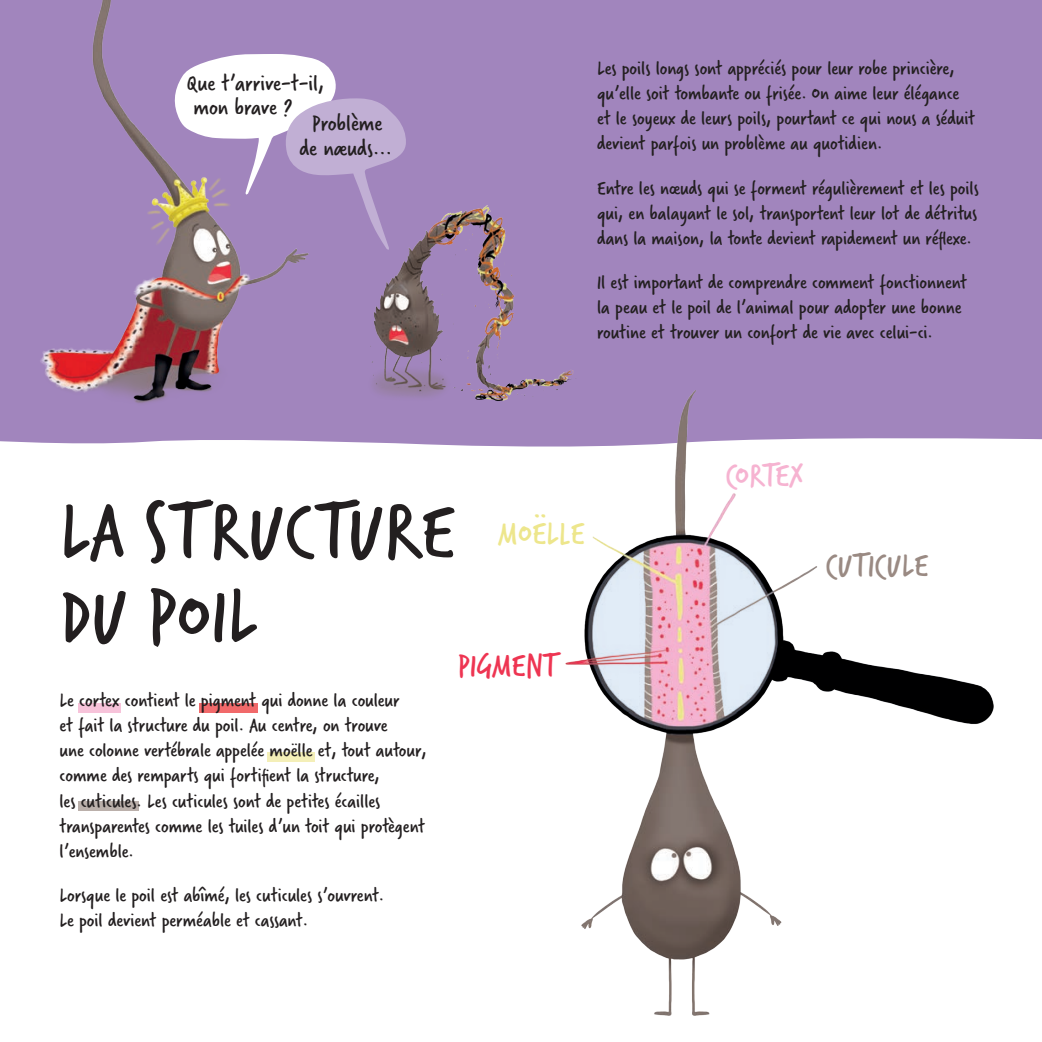
<style>
.page{position:relative;width:1042px;height:1042px;background:#fff}
.page>*{position:absolute;margin:0;border:0;box-sizing:border-box;transform-origin:0 0}
.t1{font:84px "Verveine";color:#231f20}
.t2{font:34.65px "Verveine";color:#9a8a83}
.t3{font:34.65px "Verveine";color:#ee3552}
.t4{font:34.65px "Verveine";letter-spacing:-.09em;color:#f6b3d1}
.t5{font:34.65px "Verveine";color:#ede68c}
.t6{font:24.5px "Verveine";color:#231f20}
.t7{font:21px/25.2px "Verveine";color:#231f20}
</style>
<div class="page">
<hr style="left:1041px;top:0;width:1px;height:1042px;background:#a185bd">
<div style="left:0;top:0;width:1042px;height:450px;background:#a185bd"></div>
<img style="left:40px;top:0;width:541px;height:410px">
<img style="left:566px;top:391px;width:428px;height:624px">
<svg style="left:172px;top:54px;width:234px;height:196px"></svg>
<div style="left:267px;top:752px;width:48px;height:10px;background:#f4efb8"></div>
<div style="left:78px;top:801px;width:61px;height:10px;background:#bbb0ab"></div>
<div style="left:78px;top:703px;width:43px;height:10px;background:#f7c3da"></div>
<div style="left:199px;top:703px;width:59px;height:10px;background:#f1696a"></div>
<p class="t6" style="left:187px;top:66px;width:138px">Que t’arrive-t-il,</p>
<p class="t6" style="left:193px;top:90px;width:100px">mon brave ?</p>
<p class="t6" style="left:312px;top:106px;width:72px">Problème</p>
<p class="t6" style="left:300px;top:131px;width:94px">de næuds...</p>
<p class="t7" style="left:597px;top:55px;width:379px">Les poils longs sont appréciés pour leur robe princière, qu’elle soit tombante ou frisée. On aime leur élégance et le soyeux de leurs poils, pourtant ce qui nous a séduit devient parfois un problème au quotidien.</p>
<p class="t7" style="left:597px;top:175px;width:383px;text-align:justify">Entre les nœuds qui se forment régulièrement et les poils qui, en balayant le sol, transportent leur lot de détritus dans la maison, la tonte devient rapidement un réflexe.</p>
<p class="t7" style="left:597px;top:270px;width:371px">Il est important de comprendre comment fonctionnent la peau et le poil de l’animal pour adopter une bonne routine et trouver un confort de vie avec celui-ci.</p>
<p class="t1" style="left:60px;top:473px;width:397px">LA STRUCTURE</p>
<p class="t1" style="left:60px;top:557px;width:199px">DU POIL</p>
<p class="t5" style="left:498px;top:510px;width:88px">MOËLLE</p>
<p class="t7" style="left:60px;top:687px;width:342px">Le cortex contient le pigment qui donne la couleur</p>
<p class="t7" style="left:60px;top:712px;width:329px">et fait la structure du poil. Au centre, on trouve</p>
<p class="t7" style="left:60px;top:738px;width:369px">une colonne vertébrale appelée moëlle et, tout autour, comme des remparts qui fortifient la structure,</p>
<p class="t7" style="left:60px;top:788px;width:367px">les cuticules. Les cuticules sont de petites écailles transparentes comme les tuiles d’un toit qui protègent l’ensemble.</p>
<p class="t7" style="left:60px;top:883px;width:326px">Lorsque le poil est abîmé, les cuticules s’ouvrent.</p>
<p class="t7" style="left:60px;top:908px;width:250px">Le poil devient perméable et cassant.</p>
<p class="t3" style="left:457px;top:641px;width:105px">PIGMENT</p>
<p class="t4" style="left:725px;top:451px;width:78px">CORTEX</p>
<p class="t2" style="left:825px;top:541px;width:104px">CUTICULE</p>
</div>
